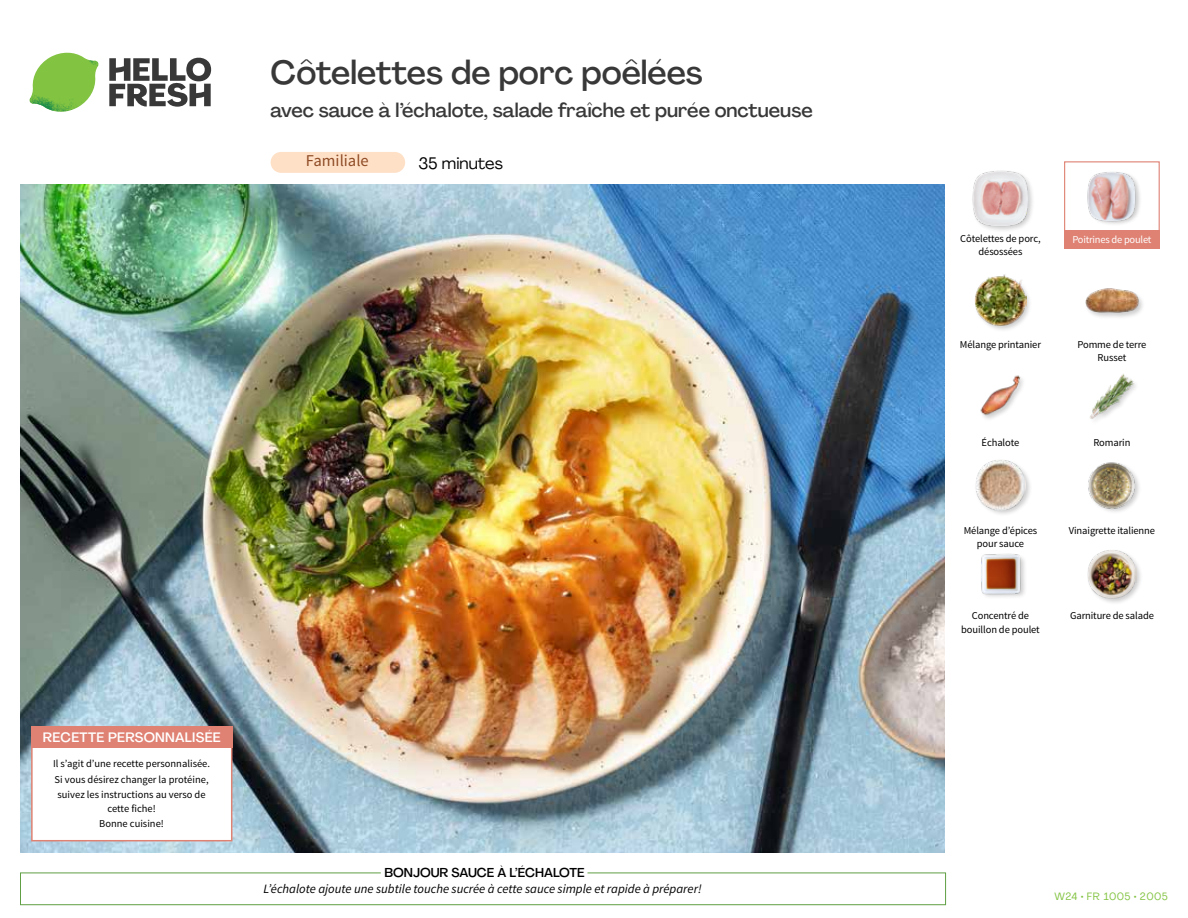
<style>
.page{position:relative;width:1188px;height:918px;background:#fff}
.page>*{position:absolute;margin:0;border:0;box-sizing:border-box;transform-origin:0 0}
.t1{font:500 33px "Agrandir";letter-spacing:-.005em;color:#383839}
.t2{font:500 19.5px "Agrandir";color:#383839}
.t3{font:16.5px "Source Sans Pro";color:#8e4b25}
.t4{font:16.5px "Agrandir";color:#000}
.t5{font:500 13.5px "Agrandir";letter-spacing:.02em;color:#fff}
.t6{font:italic 12.75px "Source Sans Pro";color:#000}
.t7{font:500 12.75px "Agrandir";color:#000}
.t8{font:10.5px/13.5px "Source Sans Pro";letter-spacing:-.01em;color:#000;text-align:center}
.t9{font:10.5px "Source Sans Pro";letter-spacing:-.02em;color:#fff}
.t10{font:10.5px "Agrandir";letter-spacing:.05em;color:#82c341}
</style>
<div class="page">
<svg style="left:109px;top:57px;width:102px;height:50px"></svg>
<svg style="left:34px;top:53px;width:62px;height:40px"></svg>
<img style="left:67px;top:53px;width:32px;height:26px">
<img style="left:33px;top:75px;width:59px;height:11px">
<img style="left:29px;top:79px;width:61px;height:33px">
<img style="left:65px;top:86px;width:27px;height:25px">
<div style="left:20px;top:873px;width:926px;height:32px;border:1px solid #609f43"></div>
<div style="left:381px;top:865px;width:207px;height:15px;background:#fff"></div>
<img style="left:21px;top:184px;width:924px;height:668px">
<div style="left:271px;top:152px;width:134px;height:21px;background:#fee0c6;border-radius:10px"></div>
<div style="left:1086px;top:548px;width:58px;height:58px;background:#000;opacity:.2"></div>
<img style="left:1087px;top:549px;width:50px;height:50px">
<img style="left:981px;top:554px;width:44px;height:43px">
<img style="left:1088px;top:462px;width:51px;height:50px">
<div style="left:974px;top:459px;width:59px;height:58px;background:#000;opacity:.2"></div>
<img style="left:975px;top:460px;width:51px;height:50px">
<img style="left:1090px;top:374px;width:46px;height:46px">
<img style="left:980px;top:375px;width:43px;height:44px">
<div style="left:974px;top:274px;width:58px;height:58px;background:#000;opacity:.2"></div>
<img style="left:975px;top:275px;width:51px;height:51px">
<div style="left:1084px;top:287px;width:61px;height:33px;background:#000;opacity:.2"></div>
<img style="left:1084px;top:287px;width:57px;height:29px">
<div style="left:1087px;top:171px;width:56px;height:56px;background:#000;opacity:.2"></div>
<img style="left:1087px;top:171px;width:51px;height:51px">
<div style="left:972px;top:170px;width:63px;height:63px;background:#000;opacity:.2"></div>
<img style="left:972px;top:170px;width:57px;height:57px">
<div style="left:1064px;top:161px;width:96px;height:73px;border:1px solid #df8273"></div>
<div style="left:1064px;top:230px;width:96px;height:19px;background:#df8273"></div>
<div style="left:31px;top:726px;width:201px;height:115px;background:#fff;border:2px solid #df8273"></div>
<div style="left:31px;top:726px;width:202px;height:22px;background:#df8273"></div>
<h1 class="t1" style="left:271px;top:52px;width:434px">Côtelettes de porc poêlées</h1>
<h2 class="t2" style="left:271px;top:98px;width:544px">avec sauce à l’échalote, salade fraîche et purée onctueuse</h2>
<h3 class="t4" style="left:418px;top:153px;width:86px">35 minutes</h3>
<h3 class="t3" style="left:306px;top:151px;width:64px">Familiale</h3>
<p class="t5" style="left:43px;top:729px;width:179px">RECETTE PERSONNALISÉE</p>
<p class="t8" style="left:53px;top:756px;width:158px;line-height:15.6px;text-align:left">Il s’agit d’une recette personnalisée.<br>Si vous désirez changer la protéine, suivez les instructions au verso de</p>
<p class="t8" style="left:99px;top:801px;width:66px;line-height:15.6px">cette fiche!<br>Bonne cuisine!</p>
<p class="t7" style="left:385px;top:864px;width:201px">BONJOUR SAUCE À L’ÉCHALOTE</p>
<p class="t6" style="left:264px;top:881px;width:440px">L’échalote ajoute une subtile touche sucrée à cette sauce simple et rapide à préparer!</p>
<p class="t8" style="left:960px;top:232px;width:82px">Côtelettes de porc, désossées</p>
<p class="t9" style="left:1072px;top:233px;width:81px">Poitrines de poulet</p>
<p class="t8" style="left:960px;top:338px;width:82px">Mélange printanier</p>
<p class="t8" style="left:982px;top:436px;width:39px">Échalote</p>
<p class="t8" style="left:1077px;top:338px;width:70px">Pomme de terre<br>Russet</p>
<p class="t8" style="left:1093px;top:436px;width:39px">Romarin</p>
<p class="t8" style="left:964px;top:524px;width:75px">Mélange d’épices pour sauce</p>
<p class="t8" style="left:961px;top:609px;width:80px">Concentré de bouillon de poulet</p>
<p class="t8" style="left:1069px;top:524px;width:88px">Vinaigrette italienne</p>
<p class="t8" style="left:1070px;top:609px;width:85px">Garniture de salade</p>
<p class="t10" style="left:1054px;top:890px;width:115px">W24 • FR 1005 • 2005</p>
</div>
